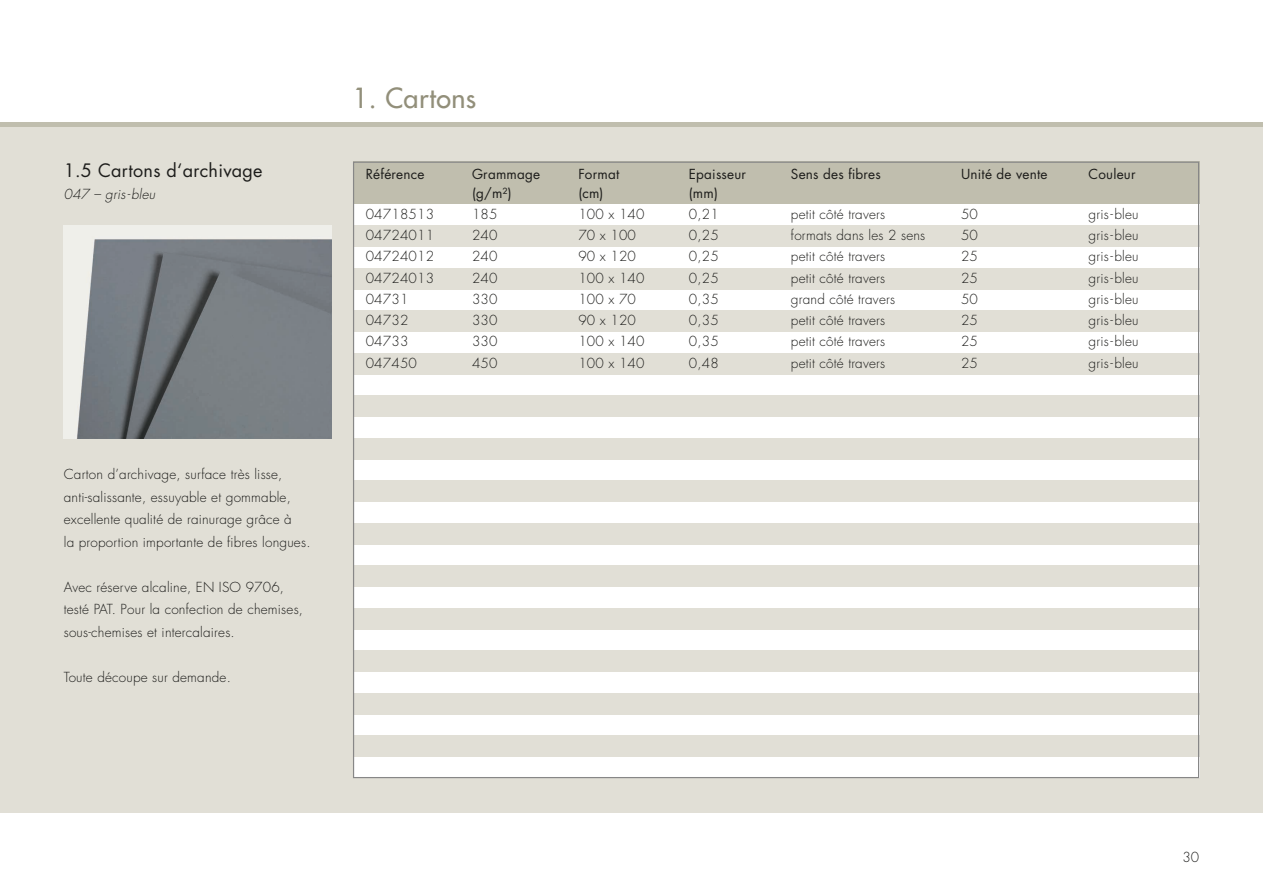
<style>
.page{position:relative;width:1263px;height:893px;background:#fff}
.page>*{position:absolute;margin:0;border:0;box-sizing:border-box;transform-origin:0 0}
.t1{font:500 27px "Futura Std";letter-spacing:.015em;color:#928f7a}
.t2{font:18px "Futura Std";letter-spacing:.015em;color:#1d1d1b}
.t3{font:300 13.5px/22.5px "Futura Std";letter-spacing:.015em;color:#1d1d1b}
.t4{font:13.5px "Futura Std";letter-spacing:.015em;color:#1d1d1b}
.t5{font:italic 300 13.5px "Futura Std";letter-spacing:.015em;color:#1d1d1b}
</style>
<div class="page">
<div style="left:0;top:122px;width:1263px;height:6px;background:#c0beae"></div>
<div style="left:0;top:128px;width:1263px;height:685px;background:#e1dfd6"></div>
<div style="left:353px;top:162px;width:846px;height:616px;background:#fff"></div>
<div style="left:353px;top:225px;width:846px;height:22px;background:#e1dfd6"></div>
<div style="left:353px;top:268px;width:846px;height:21px;background:#e1dfd6"></div>
<div style="left:353px;top:310px;width:846px;height:22px;background:#e1dfd6"></div>
<div style="left:353px;top:162px;width:846px;height:42px;background:#c0beae"></div>
<div style="left:353px;top:353px;width:846px;height:21px;background:#e1dfd6"></div>
<div style="left:353px;top:395px;width:846px;height:22px;background:#e1dfd6"></div>
<div style="left:353px;top:438px;width:846px;height:21px;background:#e1dfd6"></div>
<div style="left:353px;top:480px;width:846px;height:22px;background:#e1dfd6"></div>
<div style="left:353px;top:523px;width:846px;height:21px;background:#e1dfd6"></div>
<div style="left:353px;top:566px;width:846px;height:21px;background:#e1dfd6"></div>
<div style="left:353px;top:608px;width:846px;height:21px;background:#e1dfd6"></div>
<div style="left:353px;top:651px;width:846px;height:21px;background:#e1dfd6"></div>
<div style="left:353px;top:693px;width:846px;height:21px;background:#e1dfd6"></div>
<div style="left:353px;top:736px;width:846px;height:21px;background:#e1dfd6"></div>
<img style="left:64px;top:226px;width:268px;height:212px">
<h2 class="t2" style="left:64px;top:159px;width:200px">1.5 Cartons d‘archivage</h2>
<p class="t5" style="left:64px;top:186px;width:93px">047 – gris-bleu</p>
<p class="t3" style="left:64px;top:463px;width:248px">Carton d’archivage, surface très lisse, anti-salissante, essuyable et gommable, excellente qualité de rainurage grâce à<br>la proportion importante de fibres longues.</p>
<p class="t3" style="left:64px;top:576px;width:241px">Avec réserve alcaline, EN ISO 9706, testé PAT. Pour la confection de chemises, sous-chemises et intercalaires.</p>
<p class="t3" style="left:64px;top:666px;width:169px">Toute découpe sur demande.</p>
<h1 class="t1" style="left:353px;top:81px;width:125px">1. Cartons</h1>
<p class="t4" style="left:366px;top:166px;width:60px">Référence</p>
<p class="t4" style="left:472px;top:166px;width:70px">Grammage</p>
<p class="t4" style="left:578px;top:166px;width:43px">Format</p>
<p class="t4" style="left:689px;top:166px;width:59px">Epaisseur</p>
<p class="t4" style="left:791px;top:166px;width:91px">Sens des fibres</p>
<p class="t4" style="left:961px;top:166px;width:88px">Unité de vente</p>
<p class="t4" style="left:1088px;top:166px;width:48px">Couleur</p>
<p class="t4" style="left:472px;top:184px;width:41px">(g/m²)</p>
<p class="t4" style="left:578px;top:184px;width:27px">(cm)</p>
<p class="t4" style="left:689px;top:184px;width:31px">(mm)</p>
<p class="t3" style="left:366px;top:203px;width:70px">04718513</p>
<p class="t3" style="left:472px;top:203px;width:27px">185</p>
<p class="t3" style="left:578px;top:203px;width:68px">100 x 140</p>
<p class="t3" style="left:689px;top:203px;width:31px">0,21</p>
<p class="t3" style="left:791px;top:203px;width:96px">petit côté travers</p>
<p class="t3" style="left:961px;top:203px;width:18px">50</p>
<p class="t3" style="left:1088px;top:203px;width:52px">gris-bleu</p>
<p class="t3" style="left:366px;top:224px;width:70px">04724011</p>
<p class="t3" style="left:472px;top:224px;width:27px">240</p>
<p class="t3" style="left:578px;top:224px;width:59px">70 x 100</p>
<p class="t3" style="left:689px;top:224px;width:31px">0,25</p>
<p class="t3" style="left:791px;top:224px;width:136px">formats dans les 2 sens</p>
<p class="t3" style="left:961px;top:224px;width:18px">50</p>
<p class="t3" style="left:1088px;top:224px;width:52px">gris-bleu</p>
<p class="t3" style="left:366px;top:246px;width:70px">04724012</p>
<p class="t3" style="left:472px;top:246px;width:27px">240</p>
<p class="t3" style="left:578px;top:246px;width:59px">90 x 120</p>
<p class="t3" style="left:689px;top:246px;width:31px">0,25</p>
<p class="t3" style="left:791px;top:246px;width:96px">petit côté travers</p>
<p class="t3" style="left:961px;top:246px;width:18px">25</p>
<p class="t3" style="left:1088px;top:246px;width:52px">gris-bleu</p>
<p class="t3" style="left:366px;top:267px;width:70px">04724013</p>
<p class="t3" style="left:472px;top:267px;width:27px">240</p>
<p class="t3" style="left:578px;top:267px;width:68px">100 x 140</p>
<p class="t3" style="left:689px;top:267px;width:31px">0,25</p>
<p class="t3" style="left:791px;top:267px;width:96px">petit côté travers</p>
<p class="t3" style="left:961px;top:267px;width:18px">25</p>
<p class="t3" style="left:1088px;top:267px;width:52px">gris-bleu</p>
<p class="t3" style="left:366px;top:288px;width:44px">04731</p>
<p class="t3" style="left:472px;top:288px;width:27px">330</p>
<p class="t3" style="left:578px;top:288px;width:59px">100 x 70</p>
<p class="t3" style="left:689px;top:288px;width:31px">0,35</p>
<p class="t3" style="left:791px;top:288px;width:106px">grand côté travers</p>
<p class="t3" style="left:961px;top:288px;width:18px">50</p>
<p class="t3" style="left:1088px;top:288px;width:52px">gris-bleu</p>
<p class="t3" style="left:366px;top:309px;width:44px">04732</p>
<p class="t3" style="left:472px;top:309px;width:27px">330</p>
<p class="t3" style="left:578px;top:309px;width:59px">90 x 120</p>
<p class="t3" style="left:689px;top:309px;width:31px">0,35</p>
<p class="t3" style="left:791px;top:309px;width:96px">petit côté travers</p>
<p class="t3" style="left:961px;top:309px;width:18px">25</p>
<p class="t3" style="left:1088px;top:309px;width:52px">gris-bleu</p>
<p class="t3" style="left:366px;top:331px;width:44px">04733</p>
<p class="t3" style="left:472px;top:331px;width:27px">330</p>
<p class="t3" style="left:578px;top:331px;width:68px">100 x 140</p>
<p class="t3" style="left:689px;top:331px;width:31px">0,35</p>
<p class="t3" style="left:791px;top:331px;width:96px">petit côté travers</p>
<p class="t3" style="left:961px;top:331px;width:18px">25</p>
<p class="t3" style="left:1088px;top:331px;width:52px">gris-bleu</p>
<p class="t3" style="left:366px;top:352px;width:53px">047450</p>
<p class="t3" style="left:472px;top:352px;width:27px">450</p>
<p class="t3" style="left:578px;top:352px;width:68px">100 x 140</p>
<p class="t3" style="left:689px;top:352px;width:31px">0,48</p>
<p class="t3" style="left:791px;top:352px;width:96px">petit côté travers</p>
<p class="t3" style="left:961px;top:352px;width:18px">25</p>
<p class="t3" style="left:1088px;top:352px;width:52px">gris-bleu</p>
<p class="t3" style="left:1182px;top:846px;width:18px">30</p>
</div>
